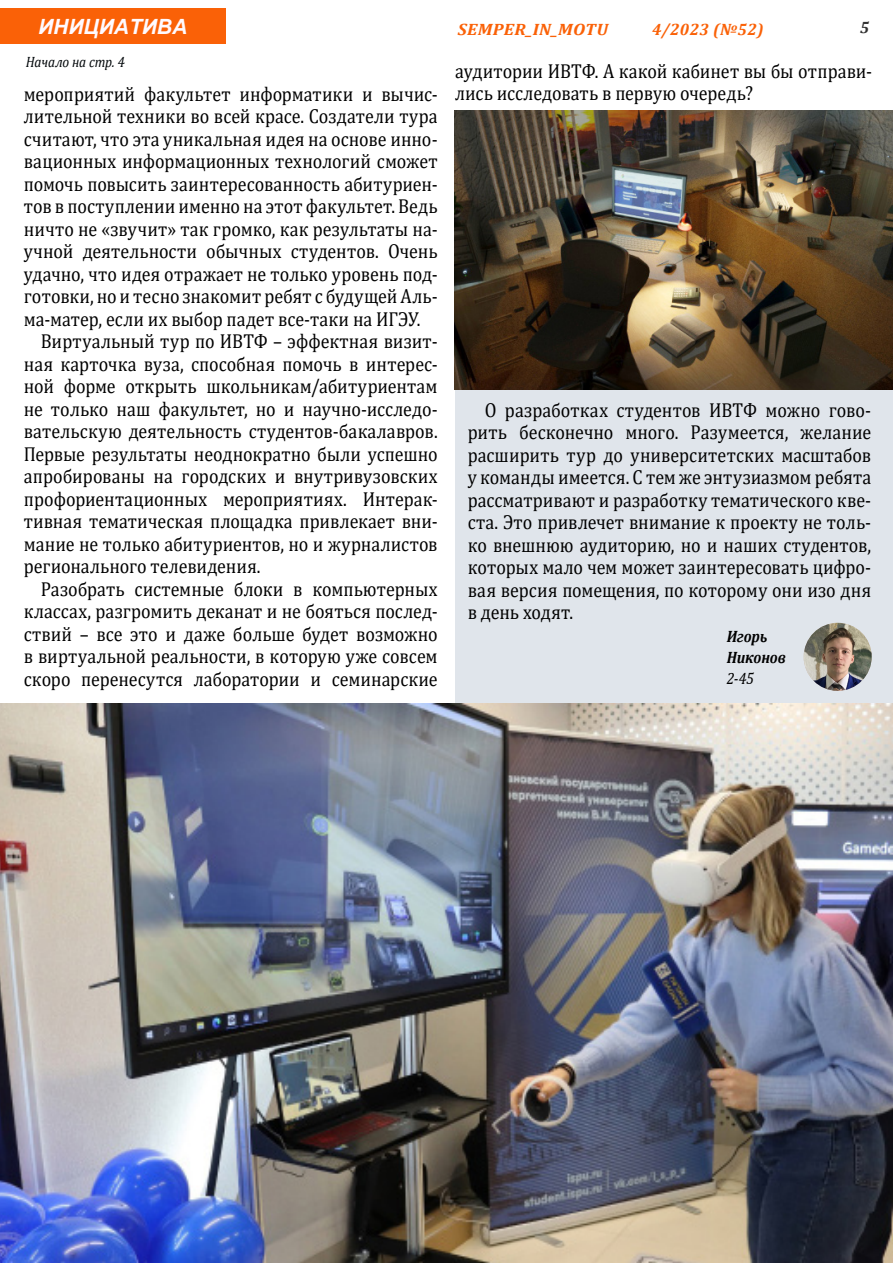
<style>
.page{position:relative;width:893px;height:1263px;background:#fff}
.page>*{position:absolute;margin:0;border:0;box-sizing:border-box;transform-origin:0 0}
.t1{font:italic 700 21px "Arial";color:#fffaff}
.Основной{font:20.25px/22.5px "Cambria";color:#000;text-align:justify;scale:.89 1}
.t2{font:italic 700 16.5px "Cambria";letter-spacing:.02em;color:#fa6107;scale:1.09 1}
.Основной-2{font:italic 700 16.5px "Cambria";letter-spacing:-.01em;color:#000;scale:.89 1}
.t3{font:italic 700 16.5px "Cambria";letter-spacing:.02em;color:#fa6107}
.Основной-3{font:italic 16.5px "Cambria";color:#000;scale:.89 1}
.t4{font:italic 700 16.5px "Cambria";color:#323232}
.Основной-4{font:italic 15px "Cambria";letter-spacing:-.01em;color:#02070a;scale:.89 1}
</style>
<div class="page">
<div style="left:455px;top:389px;width:438px;height:315px;background:#e0e5eb"></div>
<div style="left:0;top:9px;width:225px;height:35px;background:#fa6107"></div>
<img style="left:455px;top:111px;width:438px;height:279px">
<img style="left:0;top:704px;width:893px;height:559px">
<img style="left:804px;top:623px;width:68px;height:68px;border-radius:34px">
<p class="t1" style="left:38px;top:13px;width:151px">ИНИЦИАТИВА</p>
<p class="Основной-4" style="left:26px;top:51px;width:113px">Начало на стр. 4</p>
<p class="Основной" style="left:24px;top:83px;width:467px">мероприятий факультет информатики и вычис&shy;лительной техники во всей красе. Создатели тура считают, что эта уникальная идея на основе инно&shy;вационных информационных технологий сможет помочь повысить заинтересованность абитуриен&shy;тов в поступлении именно на этот факультет. Ведь ничто не «звучит» так громко, как результаты на&shy;учной деятельности обычных студентов. Очень удачно, что идея отражает не только уровень под&shy;готовки, но и тесно знакомит ребят с будущей Аль&shy;ма-матер, если их выбор падет все-таки на ИГЭУ.</p>
<p class="Основной" style="left:24px;top:330px;width:467px;text-indent:17px">Виртуальный тур по ИВТФ – эффектная визит&shy;ная карточка вуза, способная помочь в интерес&shy;ной форме открыть школьникам/абитуриентам не только наш факультет, но и научно-исследо&shy;вательскую деятельность студентов-бакалавров.<br>Первые результаты неоднократно были успешно апробированы на городских и внутривузовских профориентационных мероприятиях. Интерак&shy;тивная тематическая площадка привлекает вни&shy;мание не только абитуриентов, но и журналистов регионального телевидения.</p>
<p class="Основной" style="left:24px;top:578px;width:467px;text-indent:17px">Разобрать системные блоки в компьютерных классах, разгромить деканат и не бояться послед&shy;ствий – все это и даже больше будет возможно</p>
<p class="Основной" style="left:24px;top:645px;width:467px">в виртуальной реальности, в которую уже совсем скоро перенесутся лаборатории и семинарские</p>
<p class="t2" style="left:458px;top:18px;width:139px">SEMPER_IN_MOTU</p>
<p class="t3" style="left:652px;top:18px;width:113px">4/2023 (№52)</p>
<p class="t4" style="left:860px;top:16px;width:11px">5</p>
<p class="Основной" style="left:455px;top:59px;width:470px">аудитории ИВТФ. А какой кабинет вы бы отправи&shy;лись исследовать в первую очередь?</p>
<p class="Основной" style="left:468px;top:398px;width:455px;text-indent:17px">О разработках студентов ИВТФ можно гово&shy;рить бесконечно много. Разумеется, желание расширить тур до университетских масштабов</p>
<p class="Основной" style="left:468px;top:466px;width:455px">у команды имеется. С тем же энтузиазмом ребята рассматривают и разработку тематического кве&shy;ста. Это привлечет внимание к проекту не толь&shy;ко внешнюю аудиторию, но и наших студентов, которых мало чем может заинтересовать цифро&shy;вая версия помещения, по которому они изо дня</p>
<p class="Основной" style="left:468px;top:601px;width:120px">в день ходят.</p>
<p class="Основной-2" style="left:727px;top:625px;width:47px">Игорь</p>
<p class="Основной-2" style="left:727px;top:646px;width:68px">Никонов</p>
<p class="Основной-3" style="left:727px;top:667px;width:32px">2-45</p>
</div>
